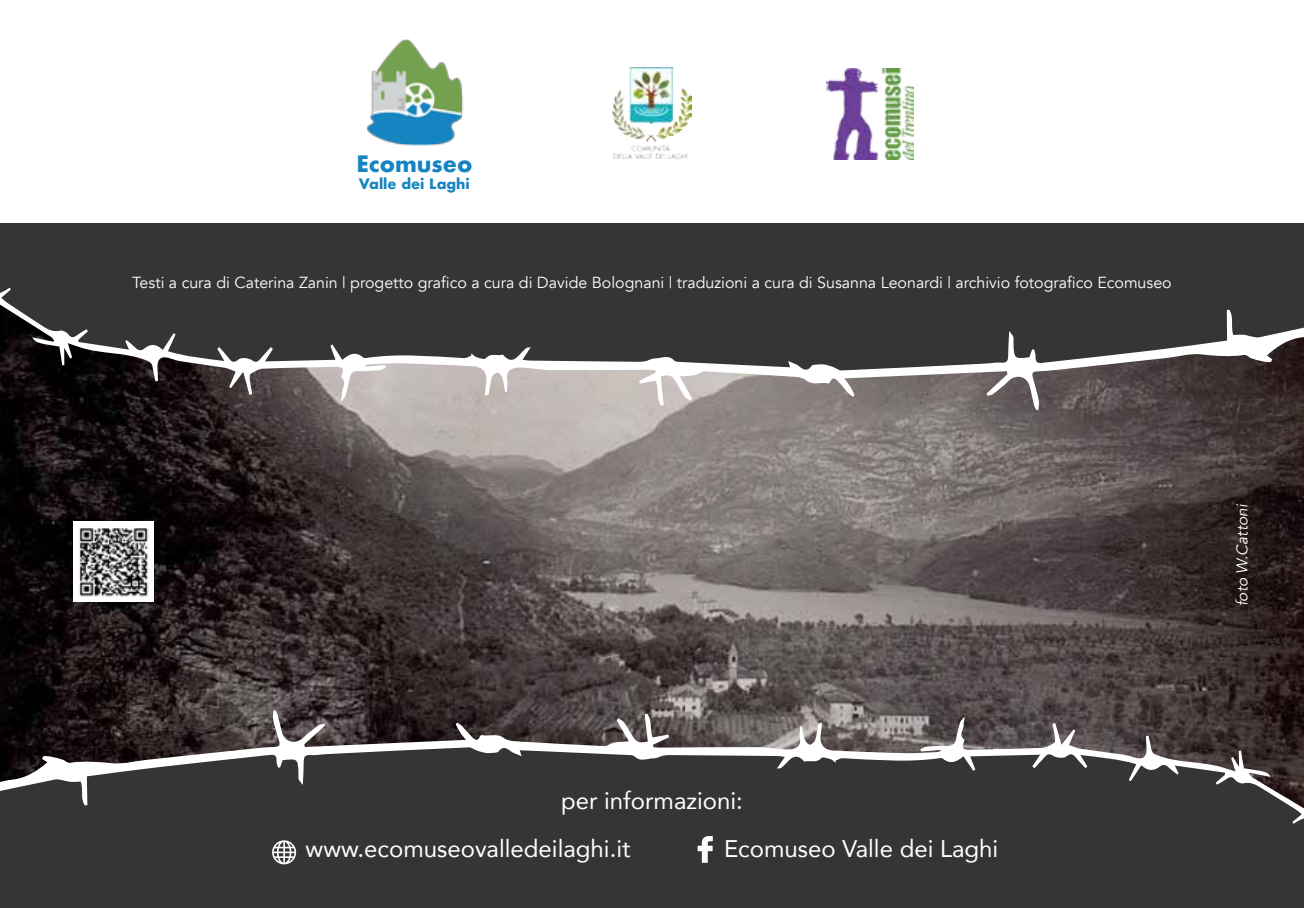
<style>
.page{position:relative;width:1304px;height:908px;background:#fff}
.page>*{position:absolute;margin:0;border:0;box-sizing:border-box;transform-origin:0 0}
.t1{font:24px/48.8px "Avenir";color:#fff}
.t2{font:700 22px "Futura";color:#1684c1}
.t3{font:16px "Avenir";color:#fff}
.t4{font:italic 15.6px "Avenir";color:#fff}
.t5{font:700 14px "Futura";color:#1684c1}
</style>
<div class="page">
<div style="left:0;top:223px;width:1304px;height:684px;background:#343633"></div>
<img style="left:0;top:410px;width:1304px;height:300px">
<img style="left:613px;top:67px;width:78px;height:91px">
<img style="left:367px;top:39px;width:96px;height:107px">
<img style="left:826px;top:69px;width:88px;height:91px">
<svg style="left:698px;top:836px;width:15px;height:26px"></svg>
<svg style="left:272px;top:840px;width:24px;height:24px"></svg>
<svg style="left:0;top:710px;width:1304px;height:114px"></svg>
<svg style="left:0;top:287px;width:1304px;height:123px"></svg>
<img style="left:73px;top:521px;width:80px;height:80px">
<h2 class="t2" style="left:356px;top:148px;width:118px">Ecomuseo</h2>
<p class="t5" style="left:359px;top:174px;width:112px">Valle dei Laghi</p>
<p class="t3" style="left:132px;top:272px;width:1041px">Testi a cura di Caterina Zanin | progetto grafico a cura di Davide Bolognani | traduzioni a cura di Susanna Leonardi | archivio fotografico Ecomuseo</p>
<h1 class="t1" style="left:306px;top:774px;width:439px;text-indent:255px">per informazioni: www.ecomuseovalledeilaghi.it</h1>
<h1 class="t1" style="left:724px;top:823px;width:276px">Ecomuseo Valle dei Laghi</h1>
<p class="t4" style="left:1233px;top:606px;width:103px;rotate:-90deg">foto W.Cattoni</p>
</div>
